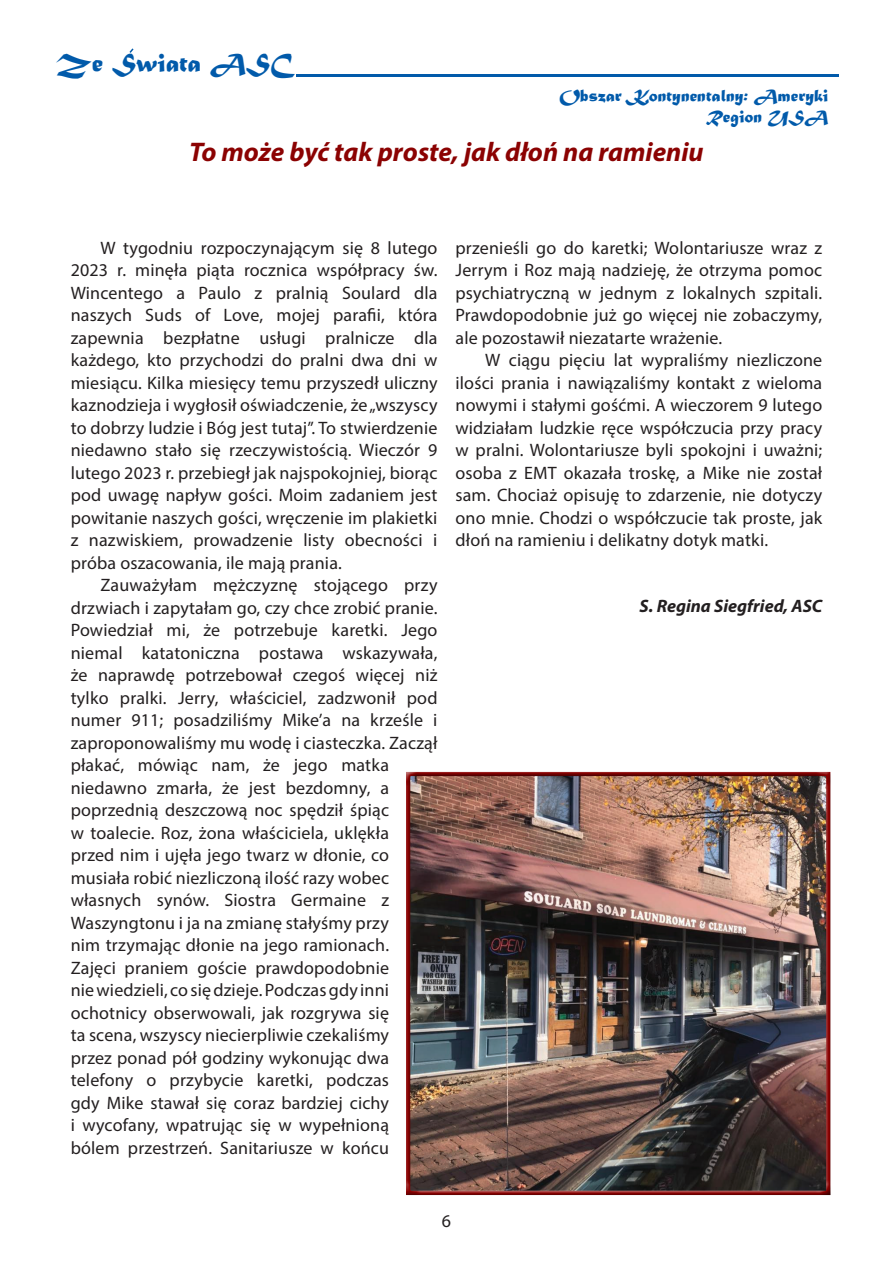
<style>
.page{position:relative;width:893px;height:1263px;background:#fff}
.page>*{position:absolute;margin:0;border:0;box-sizing:border-box;transform-origin:0 0}
.t1{font:italic 700 27px "Myriad Pro";color:#8b0202}
.t2{font:27px "Matura MT Script Capitals";color:#015aaa}
.t3{font:18px/22.5px "Myriad Pro";letter-spacing:.01em;color:#231f20;text-align:justify}
.t4{font:18px/21.6px "Matura MT Script Capitals";color:#015aaa;text-align:right}
.t5{font:italic 700 18px "Myriad Pro";color:#231f20}
</style>
<div class="page">
<div style="left:404px;top:772px;width:428px;height:424px;background:#231f20;opacity:.75"></div>
<hr style="left:297px;top:74px;width:542px;height:3px;background:#015aaa">
<svg style="left:129px;top:48px;width:5px;height:5px"></svg>
<h1 class="t2" style="left:56px;top:47px;width:240px">Ze Swiata ASC</h1>
<p class="t4" style="left:559px;top:86px;width:270px">Obszar Kontynentalny: Ameryki<br>Region USA</p>
<h1 class="t1" style="left:189px;top:134px;width:516px">To może być tak proste, jak dłoń na ramieniu</h1>
<p class="t3" style="left:71px;top:236px;width:368px;text-indent:30px">W tygodniu rozpoczynającym się 8 lutego 2023 r. minęła piąta rocznica współpracy św.<br>Wincentego a Paulo z pralnią Soulard dla naszych Suds of Love, mojej parafii, która zapewnia bezpłatne usługi pralnicze dla każdego, kto przychodzi do pralni dwa dni w miesiącu. Kilka miesięcy temu przyszedł uliczny kaznodzieja i wygłosił oświadczenie, że „wszyscy to dobrzy ludzie i Bóg jest tutaj”. To stwierdzenie niedawno stało się rzeczywistością. Wieczór 9 lutego 2023 r. przebiegł jak najspokojniej, biorąc pod uwagę napływ gości. Moim zadaniem jest powitanie naszych gości, wręczenie im plakietki z nazwiskiem, prowadzenie listy obecności i próba oszacowania, ile mają prania.</p>
<p class="t3" style="left:71px;top:573px;width:368px;text-align:left;text-indent:30px">Zauważyłam mężczyznę stojącego przy drzwiach i zapytałam go, czy chce zrobić pranie.<br>Powiedział mi, że potrzebuje karetki. Jego niemal katatoniczna postawa wskazywała, że naprawdę potrzebował czegoś więcej niż tylko pralki. Jerry, właściciel, zadzwonił pod numer 911; posadziliśmy Mike’a na krześle i zaproponowaliśmy mu wodę i ciasteczka. Zaczął płakać, mówiąc nam, że jego matka niedawno zmarła, że jest bezdomny, a poprzednią deszczową noc spędził śpiąc<br>w toalecie. Roz, żona właściciela, uklękła<br>przed nim i ujęła jego twarz w dłonie, co musiała robić niezliczoną ilość razy wobec własnych synów. Siostra Germaine z Waszyngtonu i ja na zmianę stałyśmy przy<br>nim trzymając dłonie na jego ramionach.<br>Zajęci praniem goście prawdopodobnie<br>nie wiedzieli, co się dzieje. Podczas gdy inni ochotnicy obserwowali, jak rozgrywa się<br>ta scena, wszyscy niecierpliwie czekaliśmy<br>przez ponad pół godziny wykonując dwa telefony o przybycie karetki, podczas<br>gdy Mike stawał się coraz bardziej cichy<br>i wycofany, wpatrując się w wypełnioną bólem przestrzeń. Sanitariusze w końcu</p>
<p class="t3" style="left:455px;top:236px;width:368px">przenieśli go do karetki; Wolontariusze wraz z Jerrym i Roz mają nadzieję, że otrzyma pomoc psychiatryczną w jednym z lokalnych szpitali.<br>Prawdopodobnie już go więcej nie zobaczymy, ale pozostawił niezatarte wrażenie.</p>
<p class="t3" style="left:455px;top:348px;width:368px;text-indent:30px">W ciągu pięciu lat wypraliśmy niezliczone ilości prania i nawiązaliśmy kontakt z wieloma nowymi i stałymi gośćmi. A wieczorem 9 lutego widziałam ludzkie ręce współczucia przy pracy w pralni. Wolontariusze byli spokojni i uważni; osoba z EMT okazała troskę, a Mike nie został sam. Chociaż opisuję to zdarzenie, nie dotyczy ono mnie. Chodzi o współczucie tak proste, jak dłoń na ramieniu i delikatny dotyk matki.</p>
<p class="t5" style="left:639px;top:594px;width:184px">S. Regina Siegfried, ASC</p>
<p class="t3" style="left:442px;top:1209px;width:11px">6</p>
</div>
